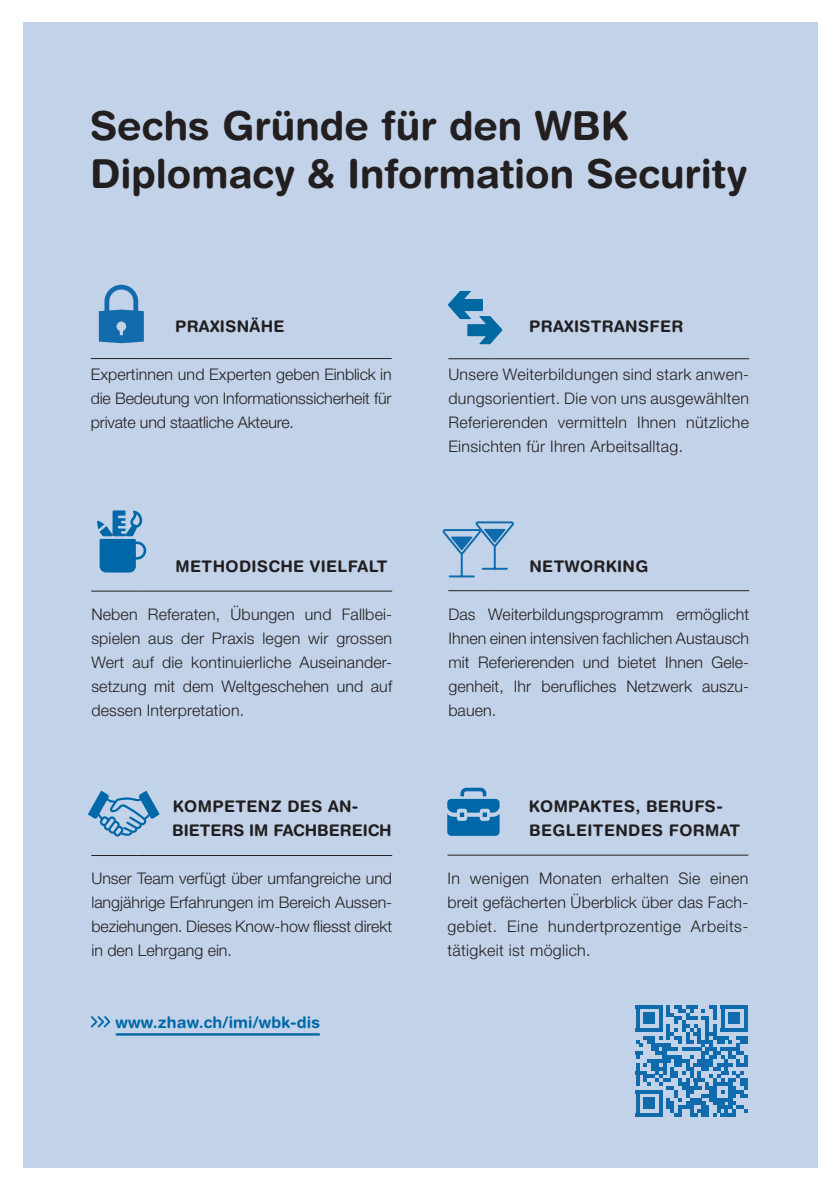
<style>
.page{position:relative;width:840px;height:1191px;background:#fff}
.page>*{position:absolute;margin:0;border:0;box-sizing:border-box;transform-origin:0 0}
.t1{font:700 40px/48px "Helvetica Rounded LT Std";color:#231f20}
.t2{font:300 16px/24px "Helvetica Neue LT Pro";letter-spacing:.005em;color:#231f20;text-align:justify}
.t3{font:700 16px/24px "Helvetica Rounded LT Std";letter-spacing:.025em;color:#231f20}
.t4{font:700 16px/24px "Helvetica Rounded LT Std";color:#231f20}
.t5{font:700 16px "Helvetica Rounded LT Std";letter-spacing:.01em;color:#0068a9}
</style>
<div class="page">
<div style="left:23px;top:23px;width:793px;height:1145px;background:#c2d3e9"></div>
<hr style="left:91px;top:358px;width:45px;height:1px;background:#231f20">
<hr style="left:136px;top:358px;width:255px;height:1px;background:#231f20">
<svg style="left:99px;top:285px;width:45px;height:58px"></svg>
<hr style="left:448px;top:358px;width:45px;height:1px;background:#231f20">
<hr style="left:493px;top:358px;width:255px;height:1px;background:#231f20">
<svg style="left:448px;top:291px;width:54px;height:53px"></svg>
<hr style="left:447px;top:854px;width:45px;height:1px;background:#231f20">
<hr style="left:492px;top:854px;width:255px;height:1px;background:#231f20">
<svg style="left:447px;top:787px;width:52px;height:49px"></svg>
<hr style="left:91px;top:855px;width:46px;height:1px;background:#231f20">
<hr style="left:137px;top:855px;width:255px;height:1px;background:#231f20">
<hr style="left:448px;top:590px;width:45px;height:1px;background:#231f20">
<hr style="left:493px;top:590px;width:255px;height:1px;background:#231f20">
<hr style="left:91px;top:590px;width:46px;height:1px;background:#231f20">
<hr style="left:137px;top:590px;width:255px;height:1px;background:#231f20">
<hr style="left:117px;top:1033px;width:202px;height:2px;background:#0068a9">
<svg style="left:90px;top:1016px;width:21px;height:12px"></svg>
<hr style="left:460px;top:554px;width:2px;height:22px;background:#106bad">
<hr style="left:449px;top:575px;width:24px;height:2px;background:#106bad">
<svg style="left:442px;top:521px;width:71px;height:35px"></svg>
<hr style="left:493px;top:546px;width:2px;height:22px;background:#106bad">
<hr style="left:482px;top:568px;width:24px;height:2px;background:#106bad">
<svg style="left:635px;top:1005px;width:112px;height:112px"></svg>
<hr style="left:635px;top:1113px;width:27px;height:4px;background:#106bad">
<div style="left:643px;top:1097px;width:11px;height:12px;background:#106bad"></div>
<svg style="left:97px;top:510px;width:49px;height:62px"></svg>
<svg style="left:88px;top:790px;width:72px;height:46px"></svg>
<h1 class="t1" style="left:90px;top:101px;width:658px">Sechs Gründe für den WBK<br>Diplomacy &amp; Information Security</h1>
<p class="t3" style="left:175px;top:314px;width:111px">PRAXISNÄHE</p>
<p class="t2" style="left:91px;top:362px;width:302px">Expertinnen und Experten geben Einblick in die Bedeutung von Informationssicherheit für private und staatliche Akteure.</p>
<p class="t3" style="left:175px;top:554px;width:213px">METHODISCHE VIELFALT</p>
<p class="t2" style="left:91px;top:602px;width:302px">Neben Referaten, Übungen und Fallbei&shy;spielen aus der Praxis legen wir grossen Wert auf die kontinuierliche Auseinander&shy;setzung mit dem Weltgeschehen und auf dessen Interpretation.</p>
<p class="t4" style="left:172px;top:794px;width:221px">KOMPETENZ DES AN-<br>BIETERS IM FACHBEREICH</p>
<p class="t2" style="left:91px;top:866px;width:302px">Unser Team verfügt über umfangreiche und langjährige Erfahrungen im Bereich Aussen&shy;beziehungen. Dieses Know-how fliesst direkt in den Lehrgang ein.</p>
<p class="t5" style="left:115px;top:1012px;width:206px">www.zhaw.ch/imi/wbk-dis</p>
<p class="t3" style="left:529px;top:314px;width:155px">PRAXISTRANSFER</p>
<p class="t2" style="left:448px;top:362px;width:302px">Unsere Weiterbildungen sind stark anwen&shy;dungsorientiert. Die von uns ausgewählten Referierenden vermitteln Ihnen nützliche Einsichten für Ihren Arbeitsalltag.</p>
<p class="t3" style="left:529px;top:554px;width:120px">NETWORKING</p>
<p class="t2" style="left:448px;top:602px;width:302px">Das Weiterbildungsprogramm ermöglicht Ihnen einen intensiven fachlichen Austausch mit Referierenden und bietet Ihnen Gele&shy;genheit, Ihr berufliches Netzwerk auszu&shy;bauen.</p>
<p class="t3" style="left:528px;top:794px;width:213px">KOMPAKTES, BERUFS-<br>BEGLEITENDES FORMAT</p>
<p class="t2" style="left:447px;top:866px;width:302px">In wenigen Monaten erhalten Sie einen breit gefächerten Überblick über das Fach&shy;gebiet. Eine hundertprozentige Arbeits&shy;tätigkeit ist möglich.</p>
</div>
